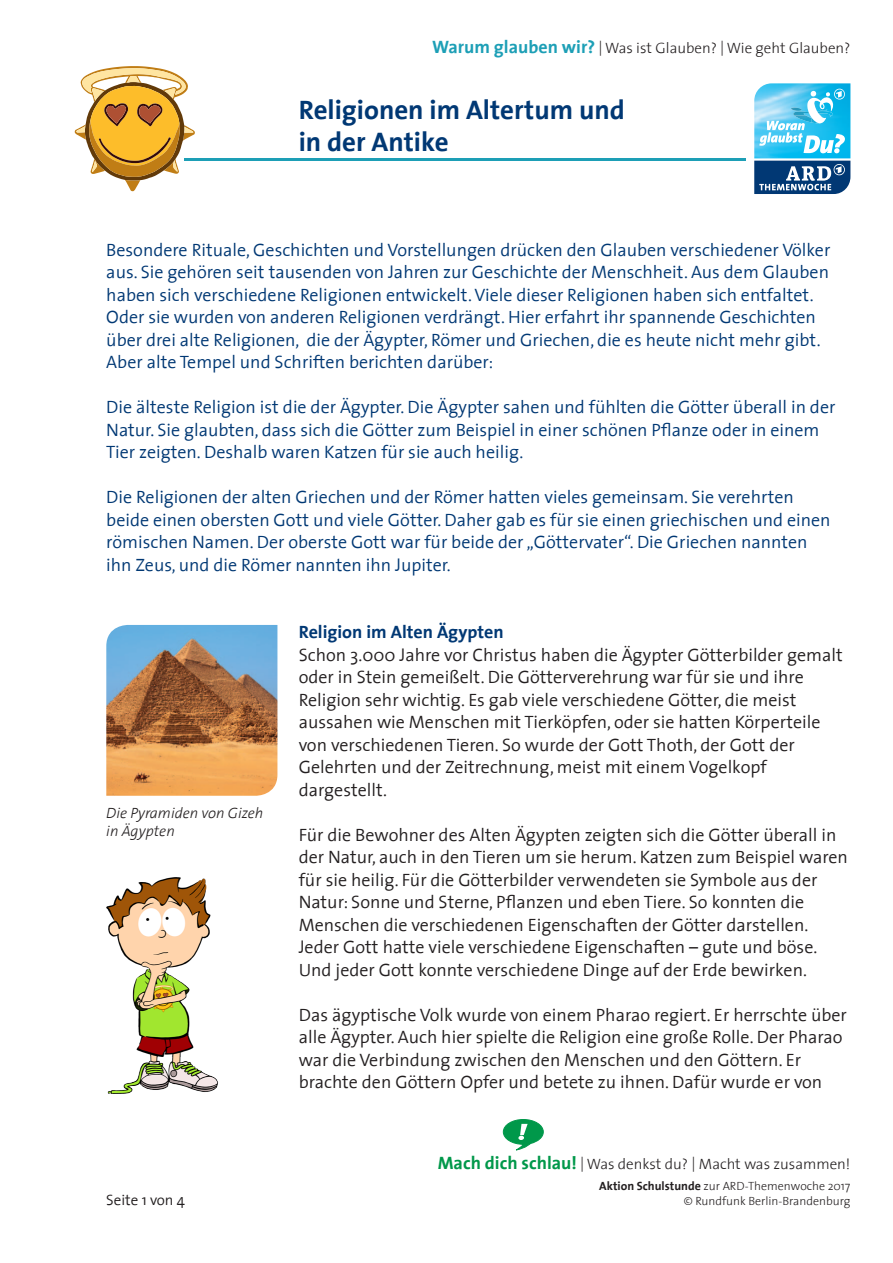
<style>
.page{position:relative;width:893px;height:1263px;background:#fff}
.page>*{position:absolute;margin:0;border:0;box-sizing:border-box;transform-origin:0 0}
.t1{font:700 27px/32.2px "The Sans 7";color:#013874}
.t2{font:300 18px/22.5px "The Sans 4";color:#231f20}
.t3{font:300 18px/22.5px "The Sans 4";color:#013874}
.t4{font:700 18px "The Sans 7";color:#013874}
.t5{font:300 15px "The Sans 3";color:#231f20}
.t6{font:italic 300 15px/18px "The Sans 3";color:#231f20}
.t7{font:300 15px "The Sans 4";color:#231f20}
.t8{font:300 12px/15px "The Sans 3";color:#231f20;text-align:right}
.s1{font-family:"The Sans 7";font-weight:700;font-size:18px;color:#1d9fb6}
.s2{font-family:"The Sans 7";font-weight:700;font-size:18px;color:#00984a}
.s3{font-family:"The Sans 7";font-weight:700}
</style>
<div class="page">
<img style="left:106px;top:625px;width:171px;height:171px">
<img style="left:106px;top:877px;width:112px;height:216px">
<svg style="left:503px;top:1119px;width:41px;height:31px"></svg>
<hr style="left:185px;top:158px;width:561px;height:3px;background:#1d9fb6">
<svg style="left:75px;top:66px;width:120px;height:125px"></svg>
<img style="left:759px;top:83px;width:91px;height:6px">
<svg style="left:754px;top:89px;width:96px;height:105px;background:#59add3"></svg>
<p class="t5" style="left:432px;top:36px;width:420px"><span class="s1">Warum glauben wir?</span> | Was ist Glauben? | Wie geht Glauben?</p>
<h1 class="t1" style="left:299px;top:93px;width:328px">Religionen im Altertum und in der Antike</h1>
<p class="t3" style="left:106px;top:238px;width:726px">Besondere Rituale, Geschichten und Vorstellungen drücken den Glauben verschiedener Völker aus. Sie gehören seit tausenden von Jahren zur Geschichte der Menschheit. Aus dem Glauben haben sich verschiedene Religionen entwickelt. Viele dieser Religionen haben sich entfaltet.<br>Oder sie wurden von anderen Religionen verdrängt. Hier erfahrt ihr spannende Geschichten über drei alte Religionen, die der Ägypter, Römer und Griechen, die es heute nicht mehr gibt.<br>Aber alte Tempel und Schriften berichten darüber:</p>
<p class="t3" style="left:106px;top:395px;width:731px">Die älteste Religion ist die der Ägypter. Die Ägypter sahen und fühlten die Götter überall in der<br>Natur. Sie glaubten, dass sich die Götter zum Beispiel in einer schönen Pflanze oder in einem<br>Tier zeigten. Deshalb waren Katzen für sie auch heilig.</p>
<p class="t3" style="left:106px;top:485px;width:726px">Die Religionen der alten Griechen und der Römer hatten vieles gemeinsam. Sie verehrten beide einen obersten Gott und viele Götter. Daher gab es für sie einen griechischen und einen römischen Namen. Der oberste Gott war für beide der „Göttervater“. Die Griechen nannten ihn Zeus, und die Römer nannten ihn Jupiter.</p>
<p class="t6" style="left:106px;top:804px;width:159px">Die Pyramiden von Gizeh in Ägypten</p>
<p class="t7" style="left:106px;top:1187px;width:80px">Seite 1 von 4</p>
<p class="t4" style="left:299px;top:617px;width:207px">Religion im Alten Ägypten</p>
<p class="t2" style="left:299px;top:643px;width:545px">Schon 3.000 Jahre vor Christus haben die Ägypter Götterbilder gemalt oder in Stein gemeißelt. Die Götterverehrung war für sie und ihre Religion sehr wichtig. Es gab viele verschiedene Götter, die meist aussahen wie Menschen mit Tierköpfen, oder sie hatten Körperteile von verschiedenen Tieren. So wurde der Gott Thoth, der Gott der Gelehrten und der Zeitrechnung, meist mit einem Vogelkopf dargestellt.</p>
<p class="t2" style="left:299px;top:823px;width:551px">Für die Bewohner des Alten Ägypten zeigten sich die Götter überall in der Natur, auch in den Tieren um sie herum. Katzen zum Beispiel waren für sie heilig. Für die Götterbilder verwendeten sie Symbole aus der Natur: Sonne und Sterne, Pflanzen und eben Tiere. So konnten die Menschen die verschiedenen Eigenschaften der Götter darstellen.<br>Jeder Gott hatte viele verschiedene Eigenschaften – gute und böse.<br>Und jeder Gott konnte verschiedene Dinge auf der Erde bewirken.</p>
<p class="t2" style="left:299px;top:1003px;width:550px">Das ägyptische Volk wurde von einem Pharao regiert. Er herrschte über alle Ägypter. Auch hier spielte die Religion eine große Rolle. Der Pharao war die Verbindung zwischen den Menschen und den Göttern. Er brachte den Göttern Opfer und betete zu ihnen. Dafür wurde er von</p>
<p class="t5" style="left:438px;top:1151px;width:414px"><span class="s2">Mach dich schlau!</span> | Was denkst du? | Macht was zusammen!</p>
<p class="t8" style="left:599px;top:1178px;width:253px"><span class="s3">Aktion Schulstunde</span> zur ARD-Themenwoche 2017 © Rundfunk Berlin-Brandenburg</p>
</div>
